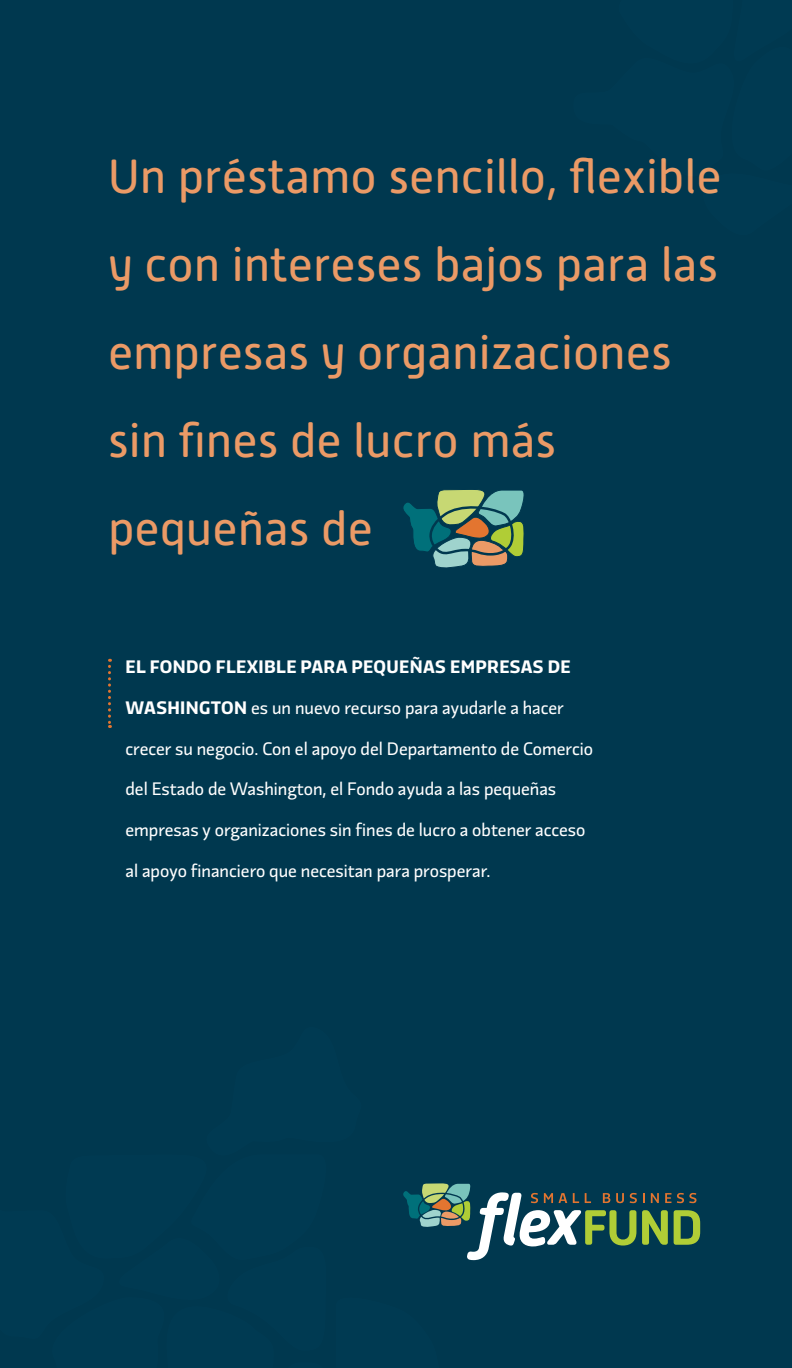
<style>
.page{position:relative;width:792px;height:1368px;background:#00384f}
.page>*{position:absolute;margin:0;border:0;box-sizing:border-box;transform-origin:0 0}
.t1{font:48px/88px "Alwyn New Rounded";color:#eb9a66}
.t2{font:18px "Divenire";color:#fff}
.t3{font:700 18px "Divenire";letter-spacing:.02em;color:#fff}
.s1{font-weight:700}
</style>
<div class="page">
<svg style="left:403px;top:489px;width:121px;height:79px"></svg>
<svg style="left:108px;top:659px;width:3px;height:69px"></svg>
<svg style="left:403px;top:1183px;width:297px;height:78px"></svg>
<h1 class="t1" style="left:108px;top:133px;width:615px">Un préstamo sencillo, flexible y con intereses bajos para las empresas y organizaciones sin fines de lucro más pequeñas de</h1>
<p class="t3" style="left:126px;top:653px;width:447px">EL FONDO FLEXIBLE PARA PEQUEÑAS EMPRESAS DE</p>
<p class="t2" style="left:126px;top:694px;width:440px"><span class="s1">WASHINGTON</span> es un nuevo recurso para ayudarle a hacer</p>
<p class="t2" style="left:125px;top:735px;width:469px">crecer su negocio. Con el apoyo del Departamento de Comercio</p>
<p class="t2" style="left:125px;top:776px;width:432px">del Estado de Washington, el Fondo ayuda a las pequeñas</p>
<p class="t2" style="left:125px;top:816px;width:461px">empresas y organizaciones sin fines de lucro a obtener acceso</p>
<p class="t2" style="left:125px;top:857px;width:366px">al apoyo financiero que necesitan para prosperar.</p>
</div>
